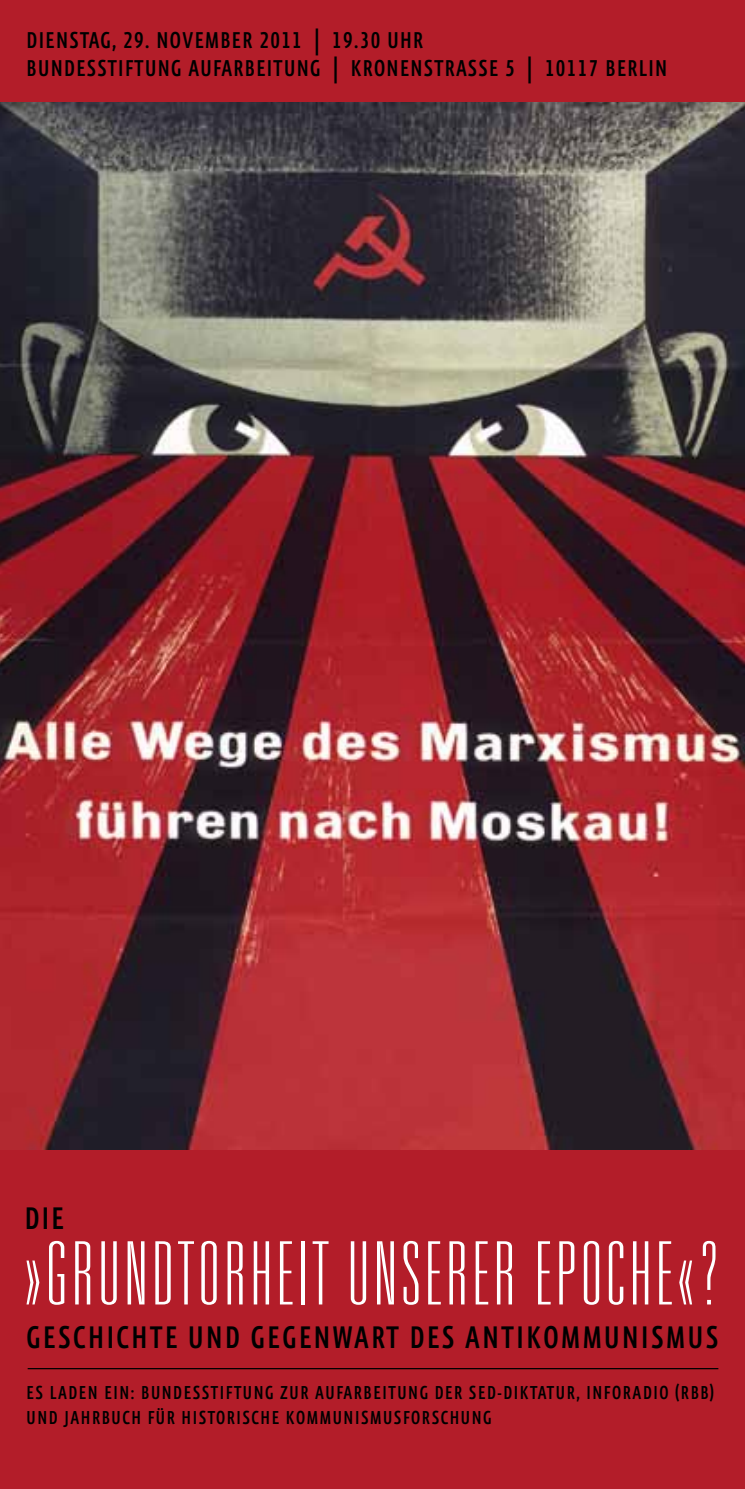
<style>
.page{position:relative;width:745px;height:1489px;background:#fff}
.page>*{position:absolute;margin:0;border:0;box-sizing:border-box;transform-origin:0 0}
.t1{font:100 ultra-condensed 87.5px "Univers";letter-spacing:.06em;color:#fff}
.t2{font:37.5px "Eureka Sans Cond Medium Caps";letter-spacing:.07em;color:#000}
.t3{font:27.5px/27.5px "Eureka Sans Cond Medium Caps";letter-spacing:.05em;color:#000}
.t4{font:22.5px/25px "Eureka Sans Cond Medium Caps";letter-spacing:.07em;color:#000}
</style>
<div class="page">
<div style="left:0;top:14px;width:744px;height:1474px;background:#b31d29"></div>
<img style="left:0;top:102px;width:744px;height:1047px">
<div style="left:0;top:0;width:744px;height:102px;background:#b31d29"></div>
<hr style="left:28px;top:1367px;width:690px;height:2px;background:#000">
<p class="t3" style="left:27px;top:28px;width:641px">DIENSTAG, 29. NOVEMBER 2011 | 19.30 UHR<br>BUNDESSTIFTUNG AUFARBEITUNG | KRONENSTRASSE 5 | 10117 BERLIN</p>
<h2 class="t2" style="left:25px;top:1201px;width:41px">DIE</h2>
<h1 class="t1" style="left:25px;top:1228px;width:694px">»GRUNDTORHEIT UNSERER EPOCHE«?</h1>
<h2 class="t2" style="left:27px;top:1320px;width:692px">GESCHICHTE UND GEGENWART DES ANTIKOMMUNISMUS</h2>
<p class="t4" style="left:27px;top:1380px;width:688px">ES LADEN EIN: BUNDESSTIFTUNG ZUR AUFARBEITUNG DER SED-DIKTATUR, INFORADIO (RBB)<br>UND JAHRBUCH FÜR HISTORISCHE KOMMUNISMUSFORSCHUNG</p>
</div>
